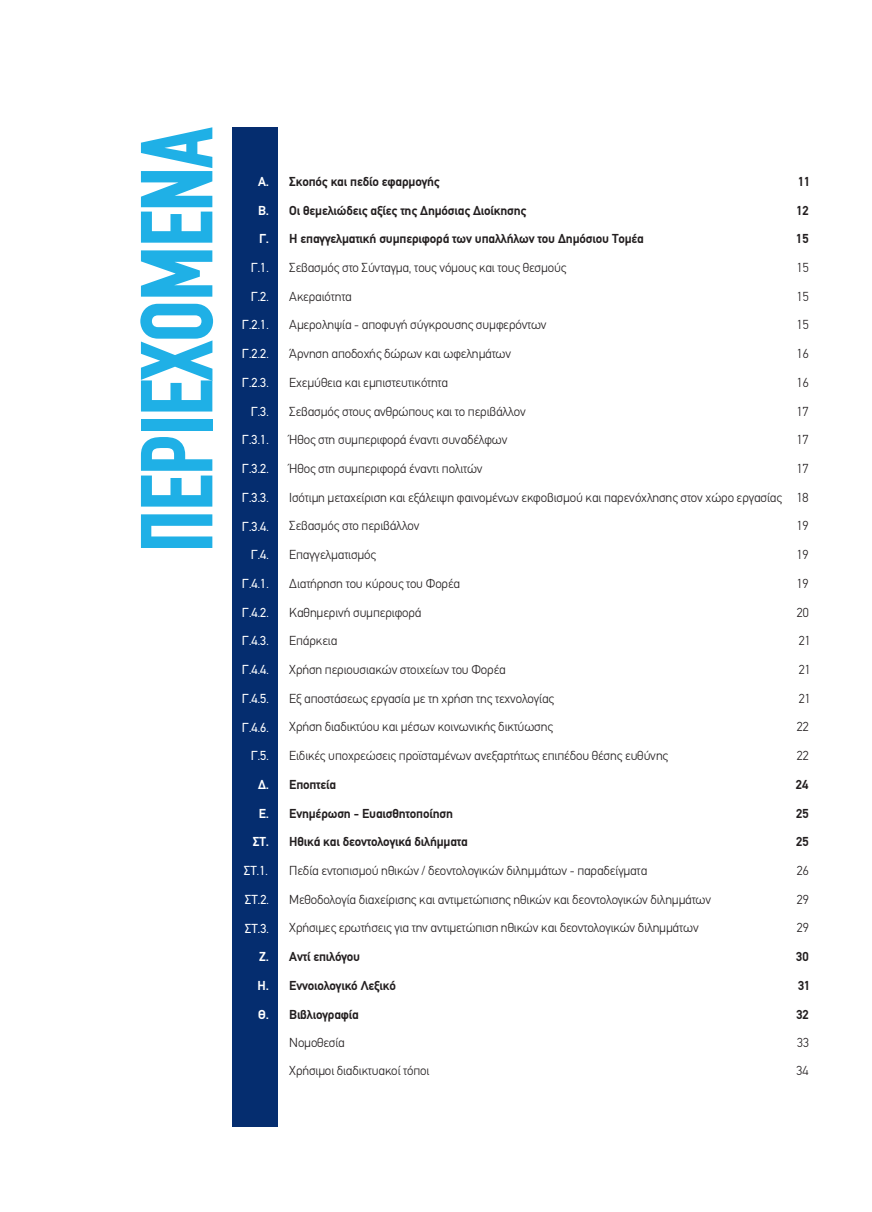
<style>
.page{position:relative;width:872px;height:1212px;background:#fff}
.page>*{position:absolute;margin:0;border:0;box-sizing:border-box;transform-origin:0 0}
.t1{font:700 102.6px "PF Din Text Compressed";letter-spacing:-.03em;color:#1fb0e6}
.t2{font:300 13.05px/28.7px "PF Din Text";color:#231f20}
.t3{font:700 13.05px/28.7px "PF Din Text";letter-spacing:-.01em;color:#231f20}
.t4{font:13.05px/28.7px "PF Din Text";color:#fff}
.t5{font:700 13.05px "PF Din Text";color:#fff}
</style>
<div class="page">
<div style="left:232px;top:128px;width:46px;height:999px;background:#052d6f"></div>
<h1 class="t1" style="left:135px;top:553px;width:428px;rotate:-90deg">ΠΕΡΙΕΧΟΜΕΝΑ</h1>
<p class="t5" style="left:258px;top:176px;width:12px">Α.</p>
<p class="t5" style="left:258px;top:205px;width:12px">Β.</p>
<p class="t5" style="left:259px;top:234px;width:12px">Γ.</p>
<p class="t4" style="left:251px;top:254px;width:20px">Γ.1.</p>
<p class="t4" style="left:251px;top:283px;width:20px">Γ.2.</p>
<p class="t4" style="left:242px;top:312px;width:29px">Γ.2.1.</p>
<p class="t4" style="left:242px;top:341px;width:29px">Γ.2.2.</p>
<p class="t4" style="left:242px;top:369px;width:29px">Γ.2.3.</p>
<p class="t4" style="left:251px;top:398px;width:20px">Γ.3.</p>
<p class="t4" style="left:242px;top:427px;width:29px">Γ.3.1.</p>
<p class="t4" style="left:242px;top:455px;width:29px">Γ.3.2.<br>Γ.3.3.</p>
<p class="t4" style="left:242px;top:513px;width:29px">Γ.3.4.</p>
<p class="t4" style="left:251px;top:542px;width:20px">Γ.4.</p>
<p class="t4" style="left:242px;top:570px;width:29px;text-align:justify">Γ.4.1.<br>Γ.4.2.<br>Γ.4.3.</p>
<p class="t4" style="left:242px;top:656px;width:29px">Γ.4.4.</p>
<p class="t4" style="left:242px;top:685px;width:29px">Γ.4.5.</p>
<p class="t4" style="left:242px;top:714px;width:29px">Γ.4.6.</p>
<p class="t4" style="left:251px;top:743px;width:20px">Γ.5.</p>
<p class="t5" style="left:258px;top:779px;width:12px">Δ.</p>
<p class="t5" style="left:259px;top:808px;width:12px">Ε.</p>
<p class="t5" style="left:253px;top:836px;width:18px">ΣΤ.</p>
<p class="t4" style="left:244px;top:857px;width:26px">ΣΤ.1.</p>
<p class="t4" style="left:245px;top:886px;width:26px">ΣΤ.2.</p>
<p class="t4" style="left:245px;top:915px;width:26px">ΣΤ.3.</p>
<p class="t5" style="left:259px;top:951px;width:11px">Ζ.</p>
<p class="t5" style="left:258px;top:980px;width:13px">Η.</p>
<p class="t5" style="left:258px;top:1009px;width:12px">Θ.</p>
<p class="t3" style="left:289px;top:168px;width:356px">Σκοπός και πεδίο εφαρμογής<br>Οι θεμελιώδεις αξίες της Δημόσιας Διοίκησης<br>Η επαγγελματική συμπεριφορά των υπαλλήλων του Δημόσιου Τομέα</p>
<p class="t2" style="left:289px;top:254px;width:494px">Σεβασμός στο Σύνταγμα, τους νόμους και τους θεσμούς<br>Ακεραιότητα<br>Αμεροληψία - αποφυγή σύγκρουσης συμφερόντων<br>Άρνηση αποδοχής δώρων και ωφελημάτων<br>Εχεμύθεια και εμπιστευτικότητα<br>Σεβασμός στους ανθρώπους και το περιβάλλον<br>Ήθος στη συμπεριφορά έναντι συναδέλφων<br>Ήθος στη συμπεριφορά έναντι πολιτών<br>Ισότιμη μεταχείριση και εξάλειψη φαινομένων εκφοβισμού και παρενόχλησης στον χώρο εργασίας Σεβασμός στο περιβάλλον<br>Επαγγελματισμός<br>Διατήρηση του κύρους του Φορέα<br>Καθημερινή συμπεριφορά<br>Επάρκεια<br>Χρήση περιουσιακών στοιχείων του Φορέα<br>Εξ αποστάσεως εργασία με τη χρήση της τεχνολογίας<br>Χρήση διαδικτύου και μέσων κοινωνικής δικτύωσης<br>Ειδικές υποχρεώσεις προϊσταμένων ανεξαρτήτως επιπέδου θέσης ευθύνης</p>
<p class="t3" style="left:289px;top:771px;width:180px">Εποπτεία<br>Ενημέρωση - Ευαισθητοποίηση<br>Ηθικά και δεοντολογικά διλήμματα</p>
<p class="t2" style="left:289px;top:857px;width:423px">Πεδία εντοπισμού ηθικών / δεοντολογικών διλημμάτων - παραδείγματα<br>Μεθοδολογία διαχείρισης και αντιμετώπισης ηθικών και δεοντολογικών διλημμάτων<br>Χρήσιμες ερωτήσεις για την αντιμετώπιση ηθικών και δεοντολογικών διλημμάτων</p>
<p class="t3" style="left:289px;top:943px;width:108px">Αντί επιλόγου<br>Εννοιολογικό Λεξικό<br>Βιβλιογραφία</p>
<p class="t2" style="left:289px;top:1030px;width:57px">Νομοθεσία</p>
<p class="t3" style="left:796px;top:168px;width:16px">11<br>12<br>15</p>
<p class="t2" style="left:796px;top:254px;width:16px">15<br>15<br>15<br>16<br>16<br>17<br>17<br>17<br>18<br>19<br>19<br>19<br>20<br>21<br>21<br>21<br>22<br>22</p>
<p class="t3" style="left:796px;top:771px;width:14px;text-align:justify">24<br>25<br>25</p>
<p class="t2" style="left:797px;top:857px;width:13px;text-align:justify">26<br>29<br>29</p>
<p class="t3" style="left:796px;top:943px;width:16px">30<br>31<br>32</p>
<p class="t2" style="left:797px;top:1030px;width:13px">33</p>
<p class="t2" style="left:289px;top:1057px;width:142px">Χρήσιμοι διαδικτυακοί τόποι</p>
<p class="t2" style="left:796px;top:1057px;width:13px">34</p>
</div>
